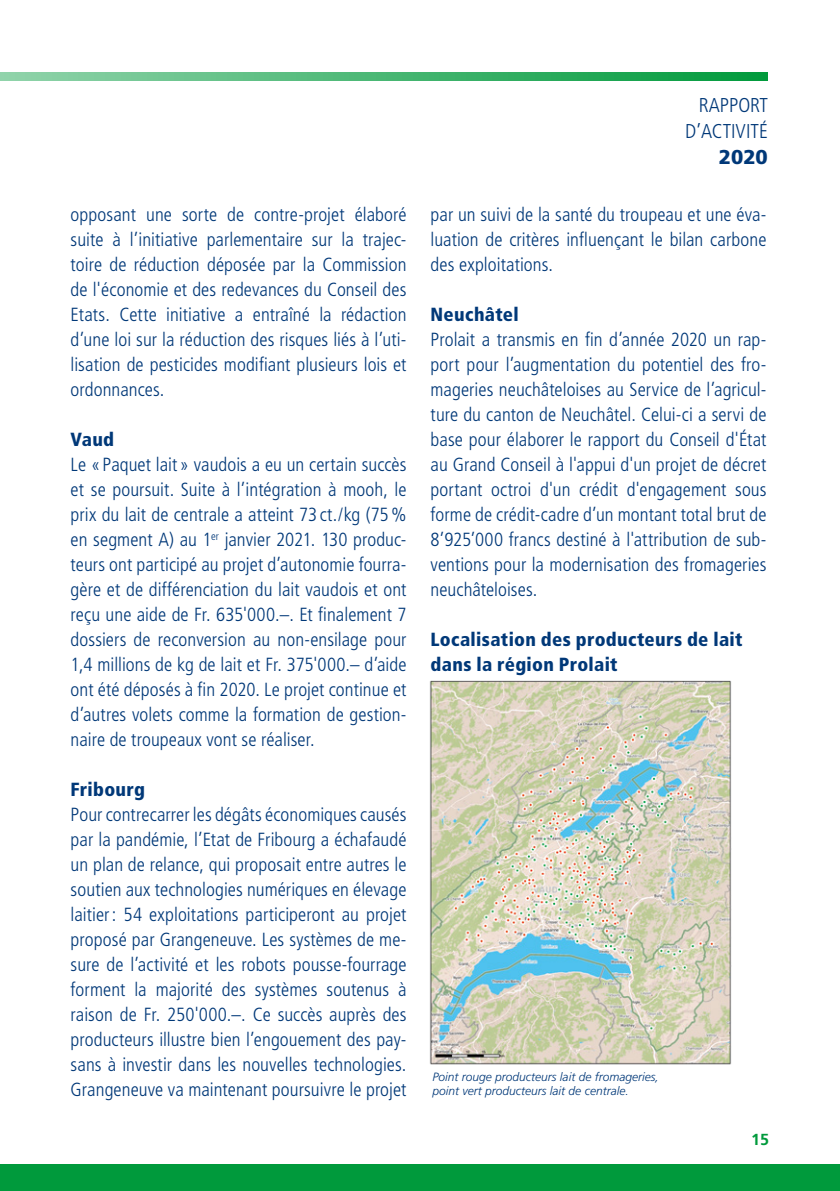
<style>
.page{position:relative;width:840px;height:1191px;background:#fff}
.page>*{position:absolute;margin:0;border:0;box-sizing:border-box;transform-origin:0 0}
.t1{font:300 condensed 20px/26px "Frutiger";color:#003878;text-align:right}
.t2{font:900 20px "Frutiger";color:#003878}
.Texte_courant{font:300 condensed 19px/25px "Frutiger";letter-spacing:.005em;color:#003878;text-align:justify}
.Titre_de_paragraphe{font:900 condensed 19px/25px "Frutiger";letter-spacing:.015em;color:#003878}
.t3{font:700 16px "Frutiger";color:#009a3c}
.Source{font:italic 300 12px/14.4px "Frutiger";color:#003878}
</style>
<div class="page">
<div style="left:0;top:1163px;width:839px;height:28px;background:#009a3c"></div>
<svg style="left:0;top:72px;width:767px;height:9px;background:#49b673"></svg>
<img style="left:429px;top:680px;width:302px;height:385px">
<p class="Texte_courant" style="left:71px;top:202px;width:337px">opposant une sorte de contre-projet élaboré suite à l’initiative parlementaire sur la trajec&shy;toire de réduction déposée par la Commission de l'économie et des redevances du Conseil des Etats. Cette initiative a entraîné la rédaction d’une loi sur la réduction des risques liés à l’uti&shy;lisation de pesticides modifiant plusieurs lois et ordonnances.</p>
<p class="Titre_de_paragraphe" style="left:71px;top:427px;width:45px">Vaud</p>
<p class="Texte_courant" style="left:71px;top:452px;width:337px">Le « Paquet lait » vaudois a eu un certain succès et se poursuit. Suite à l’intégration à mooh, le prix du lait de centrale a atteint 73 ct./kg (75% en segment A) au 1<sup>er</sup> janvier 2021. 130 produc&shy;teurs ont participé au projet d’autonomie fourra&shy;gère et de différenciation du lait vaudois et ont reçu une aide de Fr. 635'000.–. Et finalement 7 dossiers de reconversion au non-ensilage pour 1,4 millions de kg de lait et Fr. 375'000.– d’aide ont été déposés à fin 2020. Le projet continue et d’autres volets comme la formation de gestion&shy;naire de troupeaux vont se réaliser.</p>
<p class="Titre_de_paragraphe" style="left:71px;top:777px;width:76px">Fribourg</p>
<p class="Texte_courant" style="left:71px;top:802px;width:337px">Pour contrecarrer les dégâts économiques causés par la pandémie, l’Etat de Fribourg a échafaudé un plan de relance, qui proposait entre autres le soutien aux technologies numériques en élevage laitier: 54 exploitations participeront au projet proposé par Grangeneuve. Les systèmes de me&shy;sure de l’activité et les robots pousse-fourrage forment la majorité des systèmes soutenus à raison de Fr. 250'000.–. Ce succès auprès des producteurs illustre bien l’engouement des pay&shy;sans à investir dans les nouvelles technologies.<br>Grangeneuve va maintenant poursuivre le projet</p>
<p class="t1" style="left:684px;top:92px;width:84px">RAPPORT<br>D’ACTIVITÉ</p>
<p class="t2" style="left:718px;top:144px;width:50px">2020</p>
<p class="Texte_courant" style="left:430px;top:202px;width:337px">par un suivi de la santé du troupeau et une éva&shy;luation de critères influençant le bilan carbone des exploitations.</p>
<p class="Titre_de_paragraphe" style="left:430px;top:302px;width:90px">Neuchâtel</p>
<p class="Texte_courant" style="left:430px;top:327px;width:337px">Prolait a transmis en fin d’année 2020 un rap&shy;port pour l’augmentation du potentiel des fro&shy;mageries neuchâteloises au Service de l’agricul&shy;ture du canton de Neuchâtel. Celui-ci a servi de base pour élaborer le rapport du Conseil d'État au Grand Conseil à l'appui d'un projet de décret portant octroi d'un crédit d'engagement sous forme de crédit-cadre d’un montant total brut de 8’925’000 francs destiné à l'attribution de sub&shy;ventions pour la modernisation des fromageries neuchâteloises.</p>
<p class="Titre_de_paragraphe" style="left:430px;top:627px;width:313px">Localisation des producteurs de lait dans la région Prolait</p>
<p class="Source" style="left:432px;top:1069px;width:228px">Point rouge producteurs lait de fromageries, point vert producteurs lait de centrale.</p>
<p class="t3" style="left:750px;top:1129px;width:19px">15</p>
</div>
